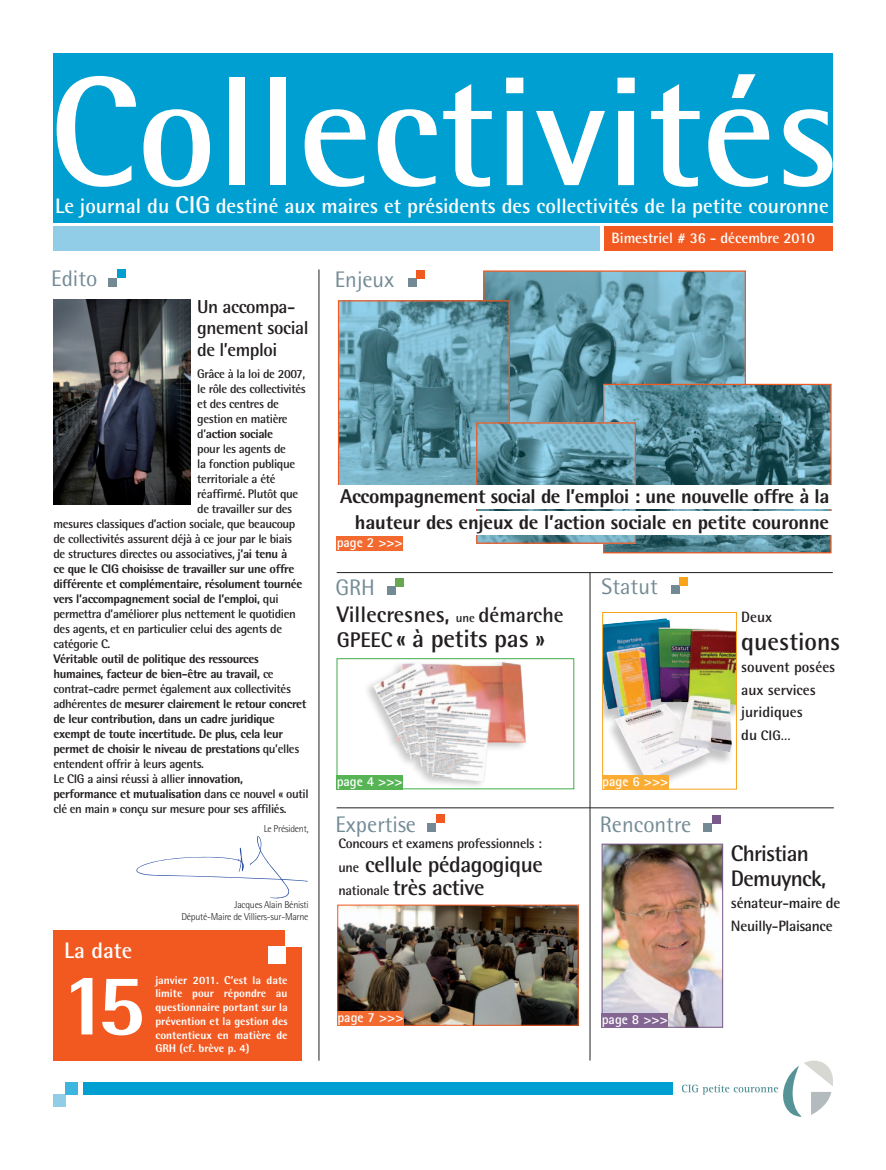
<style>
.page{position:relative;width:886px;height:1170px;background:#fff}
.page>*{position:absolute;margin:0;border:0;box-sizing:border-box;transform-origin:0 0}
.t1{font:700 155.62px "Rotis Semi Sans";color:#fff}
.t2{font:800 87.5px "Rotis Semi Sans";color:#fff}
.t3{font:700 25px "Rotis Semi Sans";letter-spacing:-.01em;color:#231f20}
.t4{font:700 22.5px/25px "Rotis Semi Sans";letter-spacing:-.02em;color:#231f20}
.t5{font:22.5px "Rotis Semi Sans";color:#738a95}
.t6{font:700 22.5px "Rotis Semi Sans";color:#231f20}
.t7{font:700 22.5px "Rotis Semi Sans";color:#fff}
.t8{font:700 21px "Rotis Semi Sans";color:#fff}
.t9{font:800 20px "Rotis Semi Sans";letter-spacing:-.02em;color:#231f20}
.t10{font:700 18.75px/21.2px "Rotis Semi Sans";letter-spacing:-.025em;color:#231f20}
.t11{font:700 15px/22.5px "Rotis Semi Sans";color:#231f20}
.t12{font:700 15px/22.5px "Rotis Semi Sans";letter-spacing:-.02em;color:#231f20}
.t13{font:700 15px "Rotis Semi Sans";letter-spacing:-.005em;color:#fff}
.t14{font:700 13.75px "Rotis Sans Serif";color:#fff}
.t15{font:700 13.75px "Rotis Semi Sans";letter-spacing:-.02em;color:#231f20}
.t16{font:800 12.5px/15px "Rotis Semi Sans";letter-spacing:-.03em;color:#231f20}
.t17{font:700 12.5px "Rotis Semi Sans";letter-spacing:-.03em;color:#231f20}
.t18{font:800 11.25px/13.8px "Rotis Semi Sans";color:#fff;text-align:justify}
.t19{font:300 10px/12px "Rotis Semi Sans";letter-spacing:-.025em;color:#231f20;text-align:right}
.s1{font-size:24.38px}
.s2{font-weight:700}
.s3{font-weight:800}
.s4{font-size:12.5px}
.s5{font-size:21.25px}
.s6{font-size:13.75px}
.s7{font-size:15px}
</style>
<div class="page">
<div style="left:337px;top:658px;width:237px;height:131px;border:1px solid #40ae49"></div>
<img style="left:339px;top:906px;width:237px;height:117px">
<div style="left:337px;top:904px;width:241px;height:121px;border:1px solid #f15921"></div>
<div style="left:53px;top:54px;width:780px;height:169px;background:#009fd1"></div>
<div style="left:53px;top:227px;width:547px;height:24px;background:#91cde6"></div>
<div style="left:605px;top:227px;width:228px;height:24px;background:#f15921"></div>
<div style="left:408px;top:278px;width:9px;height:9px;background:#738a95"></div>
<div style="left:417px;top:270px;width:8px;height:8px;background:#f15921"></div>
<div style="left:53px;top:1094px;width:13px;height:12px;background:#91cde6"></div>
<div style="left:65px;top:1081px;width:13px;height:13px;background:#3cb6df"></div>
<div style="left:388px;top:586px;width:8px;height:9px;background:#738a95"></div>
<div style="left:396px;top:578px;width:8px;height:8px;background:#67a752"></div>
<div style="left:703px;top:823px;width:9px;height:9px;background:#738a95"></div>
<div style="left:712px;top:815px;width:8px;height:8px;background:#7a598b"></div>
<hr style="left:319px;top:269px;width:1px;height:791px;background:#231f20">
<svg style="left:682px;top:1060px;width:151px;height:56px"></svg>
<div style="left:83px;top:1081px;width:589px;height:13px;background:#009fd1"></div>
<hr style="left:337px;top:572px;width:496px;height:1px;background:#231f20">
<hr style="left:590px;top:572px;width:1px;height:488px;background:#231f20">
<hr style="left:337px;top:807px;width:497px;height:1px;background:#231f20">
<div style="left:428px;top:823px;width:8px;height:8px;background:#738a95"></div>
<div style="left:436px;top:814px;width:8px;height:9px;background:#f15921"></div>
<img style="left:604px;top:845px;width:117px;height:180px">
<div style="left:602px;top:843px;width:121px;height:184px;border:1px solid #7a598b"></div>
<div style="left:602px;top:1013px;width:66px;height:14px;background:#846693"></div>
<div style="left:337px;top:1011px;width:66px;height:14px;background:#f26a30"></div>
<div style="left:108px;top:278px;width:9px;height:8px;background:#738a95"></div>
<div style="left:117px;top:269px;width:9px;height:9px;background:#009fd1"></div>
<div style="left:54px;top:930px;width:248px;height:130px;background:#f15921"></div>
<div style="left:269px;top:946px;width:17px;height:17px;background:#fff"></div>
<div style="left:286px;top:929px;width:17px;height:17px;background:#fff"></div>
<svg style="left:136px;top:836px;width:172px;height:62px"></svg>
<div style="left:337px;top:536px;width:66px;height:14px;background:#f26a30"></div>
<img style="left:53px;top:299px;width:137px;height:206px">
<div style="left:671px;top:585px;width:8px;height:9px;background:#738a95"></div>
<div style="left:679px;top:577px;width:9px;height:8px;background:#f9a51b"></div>
<img style="left:604px;top:618px;width:131px;height:162px">
<div style="left:602px;top:612px;width:135px;height:177px;border:1px solid #f9a51b"></div>
<div style="left:602px;top:775px;width:66px;height:14px;background:#fbad33"></div>
<div style="left:362px;top:658px;width:165px;height:131px;background:#231f20;opacity:.25"></div>
<img style="left:373px;top:661px;width:154px;height:120px">
<div style="left:337px;top:775px;width:66px;height:14px;background:#56b455"></div>
<img style="left:485px;top:272px;width:259px;height:150px">
<img style="left:605px;top:386px;width:224px;height:165px">
<div style="left:603px;top:384px;width:228px;height:169px;border:1px solid #f15921"></div>
<img style="left:340px;top:302px;width:168px;height:183px">
<div style="left:338px;top:300px;width:172px;height:188px;border:1px solid #f15921"></div>
<img style="left:478px;top:424px;width:156px;height:117px">
<div style="left:476px;top:422px;width:160px;height:121px;border:1px solid #f15921"></div>
<div style="left:345px;top:511px;width:488px;height:23px;background:#fff"></div>
<div style="left:337px;top:485px;width:496px;height:23px;background:#fff"></div>
<h1 class="t1" style="left:49px;top:37px;width:791px">Collectivités</h1>
<h3 class="t8" style="left:55px;top:193px;width:775px">Le journal du <span class="s1">CIG</span> destiné aux maires et présidents des collectivités de la petite couronne</h3>
<h3 class="t5" style="left:51px;top:265px;width:48px">Edito</h3>
<h3 class="t10" style="left:197px;top:296px;width:113px">Un accompa&shy;gnement social de l’emploi</h3>
<p class="t17" style="left:197px;top:366px;width:109px">Grâce à la loi de 2007,</p>
<p class="t17" style="left:197px;top:381px;width:110px">le rôle des collectivités</p>
<p class="t17" style="left:197px;top:396px;width:83px">et des centres de</p>
<p class="t17" style="left:197px;top:411px;width:92px">gestion en matière</p>
<p class="t16" style="left:197px;top:426px;width:77px"><span class="s2">d’</span>action sociale</p>
<p class="t17" style="left:197px;top:441px;width:90px">pour les agents de</p>
<p class="t17" style="left:197px;top:456px;width:99px">la fonction publique</p>
<p class="t17" style="left:197px;top:471px;width:80px">territoriale a été</p>
<p class="t17" style="left:197px;top:486px;width:103px">réaffirmé. Plutôt que</p>
<p class="t17" style="left:197px;top:501px;width:97px">de travailler sur des</p>
<p class="t17" style="left:53px;top:516px;width:243px">mesures classiques d’action sociale, que beaucoup</p>
<p class="t17" style="left:53px;top:531px;width:240px">de collectivités assurent déjà à ce jour par le biais</p>
<p class="t17" style="left:53px;top:546px;width:235px">de structures directes ou associatives, <span class="s3">j’ai tenu à</span></p>
<p class="t16" style="left:53px;top:561px;width:242px">ce que le CIG choisisse de travailler sur une offre</p>
<p class="t16" style="left:53px;top:576px;width:251px">différente et complémentaire, résolument tournée</p>
<p class="t16" style="left:53px;top:591px;width:227px">vers l’accompagnement social de l’emploi, <span class="s2">qui</span></p>
<p class="t17" style="left:53px;top:606px;width:244px">permettra d’améliorer plus nettement le quotidien</p>
<p class="t17" style="left:53px;top:621px;width:230px">des agents, et en particulier celui des agents de</p>
<p class="t17" style="left:53px;top:636px;width:58px">catégorie C.</p>
<p class="t16" style="left:53px;top:651px;width:257px">Véritable outil de politique des ressources humaines, facteur de bien-être au travail, <span class="s2">ce contrat-cadre permet également aux collectivités adhérentes de</span> mesurer clairement le retour concret de leur contribution, dans un cadre juridique exempt de toute incertitude. De plus, cela leur permet de choisir le niveau de prestations <span class="s2">qu’elles entendent offrir à leurs agents.<br>Le CIG a ainsi réussi à allier</span> innovation, performance et mutualisation <span class="s2">dans ce nouvel « outil clé en main » conçu sur mesure pour ses affiliés.</span></p>
<p class="t19" style="left:264px;top:822px;width:46px">Le Président,</p>
<h3 class="t7" style="left:64px;top:936px;width:69px">La date</h3>
<h2 class="t2" style="left:61px;top:949px;width:86px">15</h2>
<p class="t19" style="left:181px;top:898px;width:129px">Jacques Alain Bénisti<br>Député-Maire de Villiers-sur-Marne</p>
<p class="t18" style="left:155px;top:972px;width:134px">janvier 2011. C’est la date limite pour répondre au questionnaire portant sur la prévention et la gestion des contentieux en matière de GRH (cf. brève p. 4)</p>
<h3 class="t5" style="left:335px;top:266px;width:61px">Enjeux</h3>
<p class="t13" style="left:612px;top:229px;width:205px">Bimestriel # 36 - décembre 2010</p>
<h3 class="t9" style="left:340px;top:483px;width:491px">Accompagnement social de l’emploi : une nouvelle offre à la</h3>
<h3 class="t9" style="left:355px;top:510px;width:476px">hauteur des enjeux de l’action sociale en petite couronne</h3>
<p class="t14" style="left:337px;top:533px;width:68px">page 2 &gt;&gt;&gt;</p>
<h3 class="t5" style="left:335px;top:574px;width:41px">GRH</h3>
<h3 class="t6" style="left:337px;top:601px;width:228px">Villecresnes, <span class="s4">une</span> <span class="s5">démarche</span></h3>
<h3 class="t3" style="left:337px;top:623px;width:210px"><span class="s5">GPEEC</span> « à petits pas »</h3>
<h3 class="t5" style="left:602px;top:573px;width:58px">Statut</h3>
<p class="t14" style="left:337px;top:772px;width:68px">page 4 &gt;&gt;&gt;</p>
<h3 class="t5" style="left:335px;top:810px;width:82px">Expertise</h3>
<p class="t15" style="left:338px;top:834px;width:205px">Concours et examens professionnels :</p>
<h3 class="t4" style="left:338px;top:851px;width:206px;line-height:23.8px"><span class="s6">une</span> cellule pédagogique <span class="s6">nationale</span> très active</h3>
<p class="t14" style="left:602px;top:772px;width:68px">page 6 &gt;&gt;&gt;</p>
<h3 class="t5" style="left:600px;top:811px;width:93px">Rencontre</h3>
<p class="t14" style="left:337px;top:1008px;width:68px">page 7 &gt;&gt;&gt;</p>
<p class="t14" style="left:602px;top:1010px;width:68px">page 8 &gt;&gt;&gt;</p>
<p class="t11" style="left:741px;top:605px;width:32px">Deux</p>
<h3 class="t3" style="left:741px;top:626px;width:101px">questions</h3>
<p class="t11" style="left:741px;top:655px;width:96px">souvent posées aux services juridiques</p>
<p class="t15" style="left:741px;top:726px;width:51px"><span class="s7">du</span> CIG…</p>
<h3 class="t4" style="left:731px;top:840px;width:97px">Christian<br>Demuynck,</h3>
<p class="t12" style="left:731px;top:891px;width:111px">sénateur-maire de<br>Neuilly-Plaisance</p>
</div>
